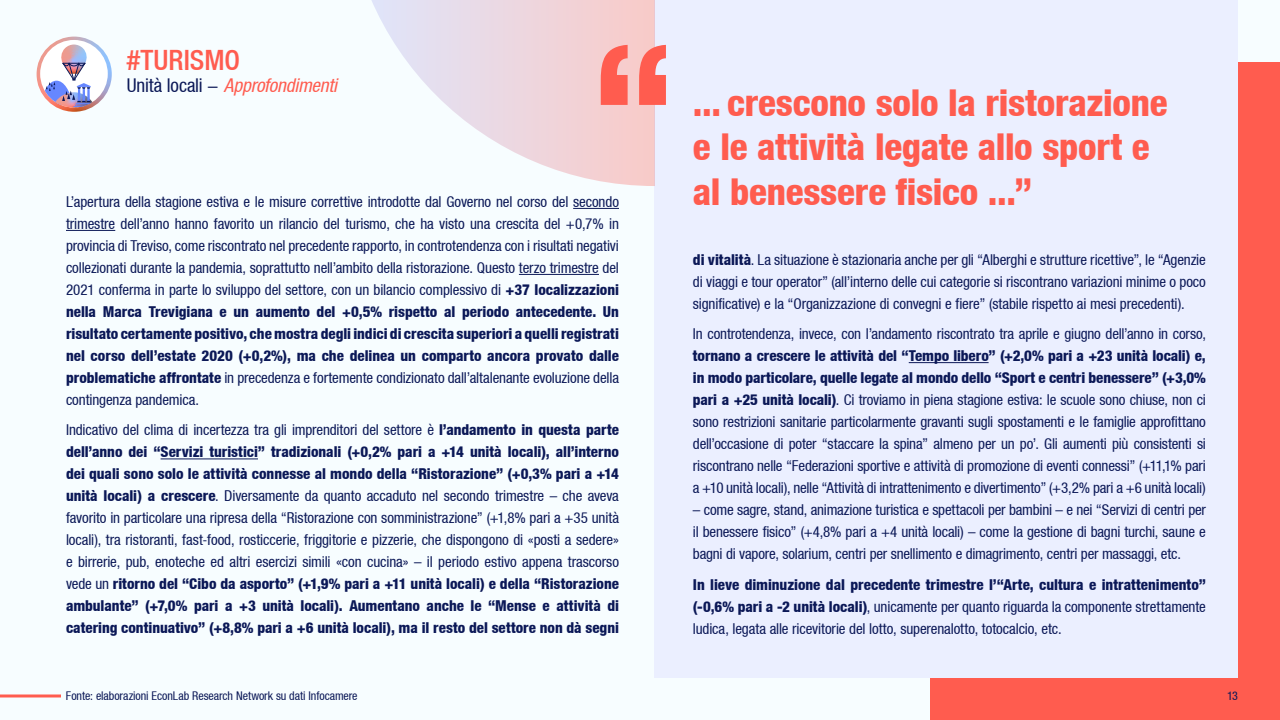
<style>
.page{position:relative;width:1280px;height:720px;background:#f7fdff}
.page>*{position:absolute;margin:0;border:0;box-sizing:border-box;transform-origin:0 0}
.t1{font:800 condensed 172px "Helvetica Neue LT";color:#ff5c4f}
.t2{font:800 condensed 37px/44.4px "Helvetica Neue LT";letter-spacing:-.01em;color:#ff5c4f}
.t3{font:500 condensed 28px "Helvetica Neue LT";color:#ff5c4f}
.t4{font:italic condensed 19px "Helvetica Neue LT";letter-spacing:-.01em;color:#ff5c4f}
.t5{font:condensed 15px/22px "Helvetica Neue LT";letter-spacing:-.01em;color:#0b1857;text-align:justify}
.t6{font:800 condensed 15px/22px "Helvetica Neue LT";color:#0b1857;text-align:justify}
.t7{font:condensed 12px "Helvetica Neue LT";letter-spacing:-.005em;color:#0b1857}
.s1{font-style:normal;color:#0b1857}
.s2{font-weight:800}
.s3{font-weight:400}
.s4{font-weight:300}
</style>
<div class="page">
<div style="left:931px;top:62px;width:349px;height:658px;background:#ff5c4f"></div>
<div style="left:655px;top:0;width:583px;height:678px;background:#ebefff"></div>
<svg style="left:371px;top:0;width:284px;height:186px"></svg>
<svg style="left:0;top:694px;width:61px;height:4px"></svg>
<svg style="left:37px;top:37px;width:75px;height:75px"></svg>
<div style="left:40px;top:40px;width:68px;height:68px;background:#fff;border-radius:50%"></div>
<img style="left:40px;top:45px;width:54px;height:63px">
<hr style="left:573px;top:208px;width:46px;height:1px;background:#0b1857">
<hr style="left:66px;top:230px;width:49px;height:1px;background:#0b1857">
<hr style="left:519px;top:274px;width:80px;height:1px;background:#0b1857">
<hr style="left:161px;top:459px;width:97px;height:1px;background:#0b1857">
<hr style="left:909px;top:362px;width:80px;height:1px;background:#0b1857">
<h3 class="t3" style="left:127px;top:43px;width:115px">#TURISMO</h3>
<p class="t4" style="left:127px;top:75px;width:212px"><span class="s1">Unità locali -</span> Approfondimenti</p>
<h1 class="t1" style="left:592px;top:0;width:84px">“</h1>
<p class="t5" style="left:66px;top:191px;width:554px">L’apertura della stagione estiva e le misure correttive introdotte dal Governo nel corso del secondo</p>
<p class="t5" style="left:66px;top:213px;width:555px">trimestre dell’anno hanno favorito un rilancio del turismo, che ha visto una crescita del +0,7% in provincia di Treviso, come riscontrato nel precedente rapporto, in controtendenza con i risultati negativi collezionati durante la pandemia, soprattutto nell’ambito della ristorazione. Questo terzo trimestre del 2021 conferma in parte lo sviluppo del settore, con un bilancio complessivo di <span class="s2">+37 localizzazioni nella Marca Trevigiana e un aumento del +0,5% rispetto al periodo antecedente. Un risultato certamente positivo, che mostra degli indici di crescita superiori a quelli registrati nel corso dell’estate 2020 (+0,2%), ma che delinea un comparto ancora provato dalle problematiche affrontate</span> in precedenza e fortemente condizionato dall’altalenante evoluzione della contingenza pandemica.</p>
<p class="t6" style="left:66px;top:419px;width:555px"><span class="s3">Indicativo del clima di incertezza tra gli imprenditori del settore è</span> l’andamento in questa parte dell’anno dei “Servizi turistici” tradizionali (+0,2% pari a +14 unità locali), all’interno dei quali sono solo le attività connesse al mondo della “Ristorazione” (+0,3% pari a +14 unità locali) a crescere<span class="s3">. Diversamente da quanto accaduto nel secondo trimestre – che aveva favorito in particolare una ripresa della “Ristorazione con somministrazione” (+1,8% pari a +35 unità locali), tra ristoranti, fast</span><span class="s4">-</span><span class="s3">food, rosticcerie, friggitorie e pizzerie, che dispongono di «posti a sedere» e birrerie, pub, enoteche ed altri esercizi simili «con cucina» – il periodo estivo appena trascorso vede un</span> ritorno del “Cibo da asporto” (+1,9% pari a +11 unità locali) e della “Ristorazione ambulante” (+7,0% pari a +3 unità locali). Aumentano anche le “Mense e attività di catering continuativo” (+8,8% pari a +6 unità locali), ma il resto del settore non dà segni</p>
<p class="t7" style="left:66px;top:689px;width:293px">Fonte: elaborazioni EconLab Research Network su dati Infocamere</p>
<h2 class="t2" style="left:693px;top:80px;width:476px">... crescono solo la ristorazione e le attività legate allo sport e</h2>
<h2 class="t2" style="left:693px;top:169px;width:341px">al benessere fisico ...”</h2>
<p class="t5" style="left:693px;top:248px;width:514px"><span class="s2">di vitalità</span>. La situazione è stazionaria anche per gli “Alberghi e strutture ricettive”, le “Agenzie di viaggi e tour operator” (all’interno delle cui categorie si riscontrano variazioni minime o poco significative) e la “Organizzazione di convegni e fiere” (stabile rispetto ai mesi precedenti).</p>
<p class="t5" style="left:693px;top:323px;width:514px">In controtendenza, invece, con l’andamento riscontrato tra aprile e giugno dell’anno in corso,</p>
<p class="t5" style="left:693px;top:345px;width:515px"><span class="s2">tornano a crescere le attività del “Tempo libero” (+2,0% pari a +23 unità locali) e, in modo particolare, quelle legate al mondo dello “Sport e centri benessere” (+3,0% pari a +25 unità locali)</span>. Ci troviamo in piena stagione estiva: le scuole sono chiuse, non ci sono restrizioni sanitarie particolarmente gravanti sugli spostamenti e le famiglie approfittano dell’occasione di poter “staccare la spina” almeno per un po’. Gli aumenti più consistenti si riscontrano nelle “Federazioni sportive e attività di promozione di eventi connessi” (+11,1% pari a +10 unità locali), nelle “Attività di intrattenimento e divertimento” (+3,2% pari a +6 unità locali)</p>
<p class="t5" style="left:693px;top:499px;width:515px">– come sagre, stand, animazione turistica e spettacoli per bambini – e nei “Servizi di centri per il benessere fisico” (+4,8% pari a +4 unità locali) – come la gestione di bagni turchi, saune e bagni di vapore, solarium, centri per snellimento e dimagrimento, centri per massaggi, etc.</p>
<p class="t5" style="left:693px;top:573px;width:514px"><span class="s2">In lieve diminuzione dal precedente trimestre l’“Arte, cultura e intrattenimento” (-0,6% pari a -2 unità locali)</span>, unicamente per quanto riguarda la componente strettamente ludica, legata alle ricevitorie del lotto, superenalotto, totocalcio, etc.</p>
<p class="t7" style="left:1227px;top:689px;width:12px">13</p>
</div>
